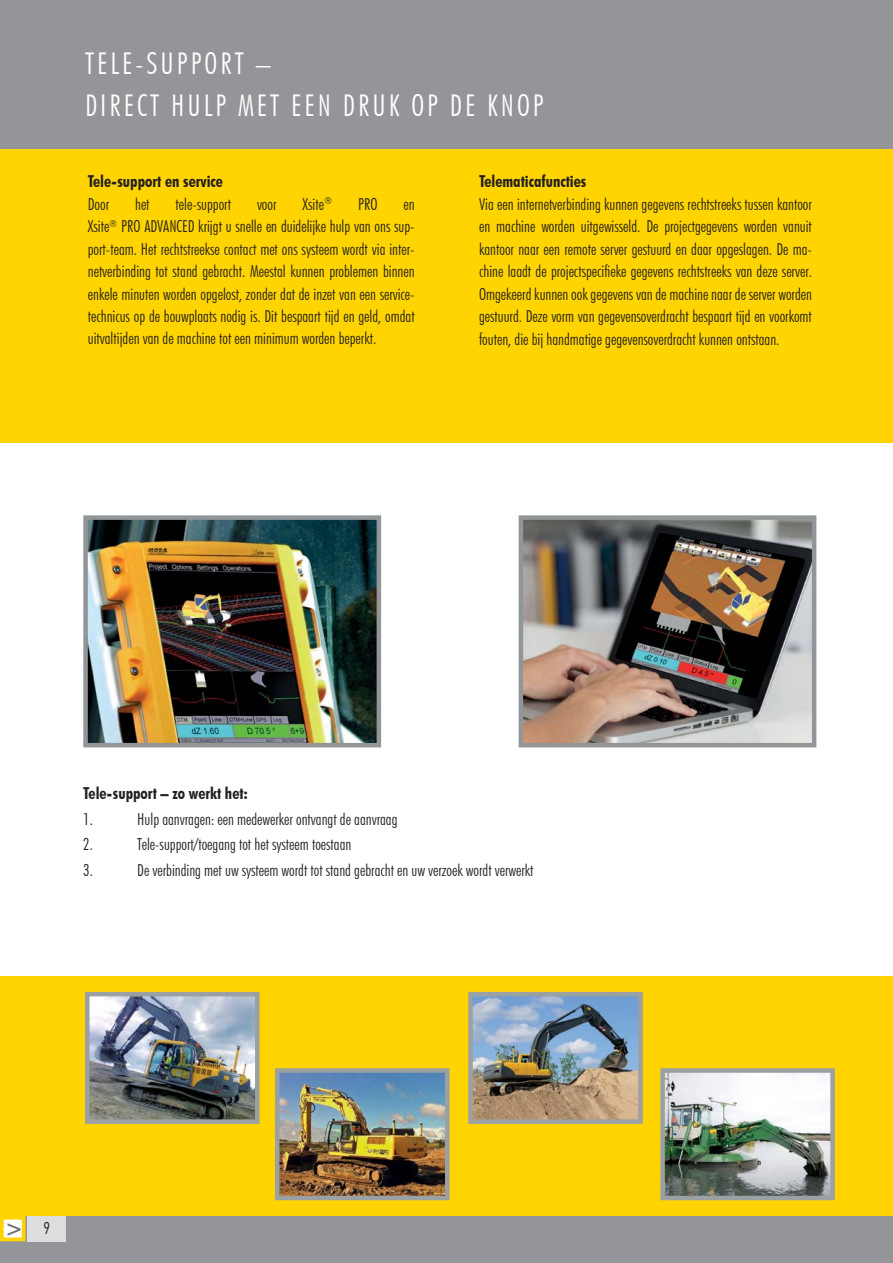
<style>
.page{position:relative;width:893px;height:1263px;background:#fff}
.page>*{position:absolute;margin:0;border:0;box-sizing:border-box;transform-origin:0 0}
.t1{font:300 condensed 30px/42px "Futura BT";letter-spacing:.1em;color:#fff}
.t2{font:700 condensed 22.5px "Futura BT";color:#6d6e70}
.t3{font:300 condensed 16.5px/22.5px "Futura BT";color:#231f20;text-align:justify}
.t4{font:700 condensed 16.5px "Futura BT";color:#231f20}
.s1{font-weight:300;font-size:16.5px;color:#231f20}
</style>
<div class="page">
<div style="left:0;top:1216px;width:893px;height:47px;background:#939598"></div>
<div style="left:0;top:0;width:893px;height:149px;background:#939598"></div>
<div style="left:2px;top:1218px;width:22px;height:21px;background:#fff"></div>
<div style="left:0;top:1216px;width:25px;height:25px;border:4px solid #ffd400"></div>
<div style="left:28px;top:1216px;width:38px;height:25px;background:#dcddde"></div>
<div style="left:0;top:149px;width:893px;height:293px;background:#ffd400"></div>
<img style="left:524px;top:520px;width:287px;height:222px">
<div style="left:519px;top:515px;width:297px;height:232px;border:4px solid #929699"></div>
<img style="left:88px;top:520px;width:288px;height:222px">
<div style="left:83px;top:515px;width:298px;height:232px;border:4px solid #929699"></div>
<div style="left:0;top:976px;width:893px;height:240px;background:#ffd400"></div>
<img style="left:90px;top:997px;width:165px;height:122px">
<div style="left:85px;top:992px;width:175px;height:132px;border:4px solid #9ba0a3"></div>
<img style="left:473px;top:997px;width:165px;height:122px">
<div style="left:468px;top:992px;width:175px;height:132px;border:4px solid #9ba0a3"></div>
<img style="left:665px;top:1073px;width:165px;height:122px">
<div style="left:660px;top:1068px;width:175px;height:132px;border:4px solid #9ba0a3"></div>
<img style="left:280px;top:1073px;width:164px;height:122px">
<div style="left:275px;top:1068px;width:174px;height:132px;border:4px solid #9ba0a3"></div>
<h1 class="t1" style="left:85px;top:42px;width:460px">TELE-SUPPORT –<br>DIRECT HULP MET EEN DRUK OP DE KNOP</h1>
<p class="t4" style="left:88px;top:171px;width:137px">Tele-support en service</p>
<p class="t3" style="left:88px;top:192px;width:23px">Door</p>
<p class="t3" style="left:135px;top:192px;width:16px">het</p>
<p class="t3" style="left:176px;top:192px;width:57px">tele-support</p>
<p class="t3" style="left:257px;top:192px;width:21px">voor</p>
<p class="t3" style="left:303px;top:192px;width:31px">Xsite<sup>®</sup></p>
<p class="t3" style="left:358px;top:192px;width:21px">PRO</p>
<p class="t3" style="left:88px;top:192px;width:328px;text-indent:316px">en Xsite<sup>®</sup> PRO ADVANCED krijgt u snelle en duidelijke hulp van ons sup&shy;port-team. Het rechtstreekse contact met ons systeem wordt via inter&shy;netverbinding tot stand gebracht. Meestal kunnen problemen binnen enkele minuten worden opgelost, zonder dat de inzet van een service&shy;technicus op de bouwplaats nodig is. Dit bespaart tijd en geld, omdat uitvaltijden van de machine tot een minimum worden beperkt.</p>
<p class="t4" style="left:479px;top:171px;width:109px">Telematicafuncties</p>
<p class="t3" style="left:479px;top:192px;width:334px">Via een internetverbinding kunnen gegevens rechtstreeks tussen kantoor en machine worden uitgewisseld. De projectgegevens worden vanuit kantoor naar een remote server gestuurd en daar opgeslagen. De ma&shy;chine laadt de projectspecifieke gegevens rechtstreeks van deze server.<br>Omgekeerd kunnen ook gegevens van de machine naar de server worden gestuurd. Deze vorm van gegevensoverdracht bespaart tijd en voorkomt fouten, die bij handmatige gegevensoverdracht kunnen ontstaan.</p>
<p class="t4" style="left:83px;top:783px;width:166px">Tele-support – zo werkt het:</p>
<p class="t3" style="left:83px;top:807px;width:11px">1.</p>
<p class="t3" style="left:137px;top:807px;width:262px">Hulp aanvragen: een medewerker ontvangt de aanvraag</p>
<p class="t3" style="left:83px;top:833px;width:11px">2.</p>
<p class="t3" style="left:137px;top:833px;width:216px">Tele-support/toegang tot het systeem toestaan</p>
<p class="t3" style="left:83px;top:858px;width:11px">3.</p>
<p class="t3" style="left:137px;top:858px;width:398px">De verbinding met uw systeem wordt tot stand gebracht en uw verzoek wordt verwerkt</p>
<h2 class="t2" style="left:5px;top:1214px;width:47px">&gt; <span class="s1">9</span></h2>
</div>
